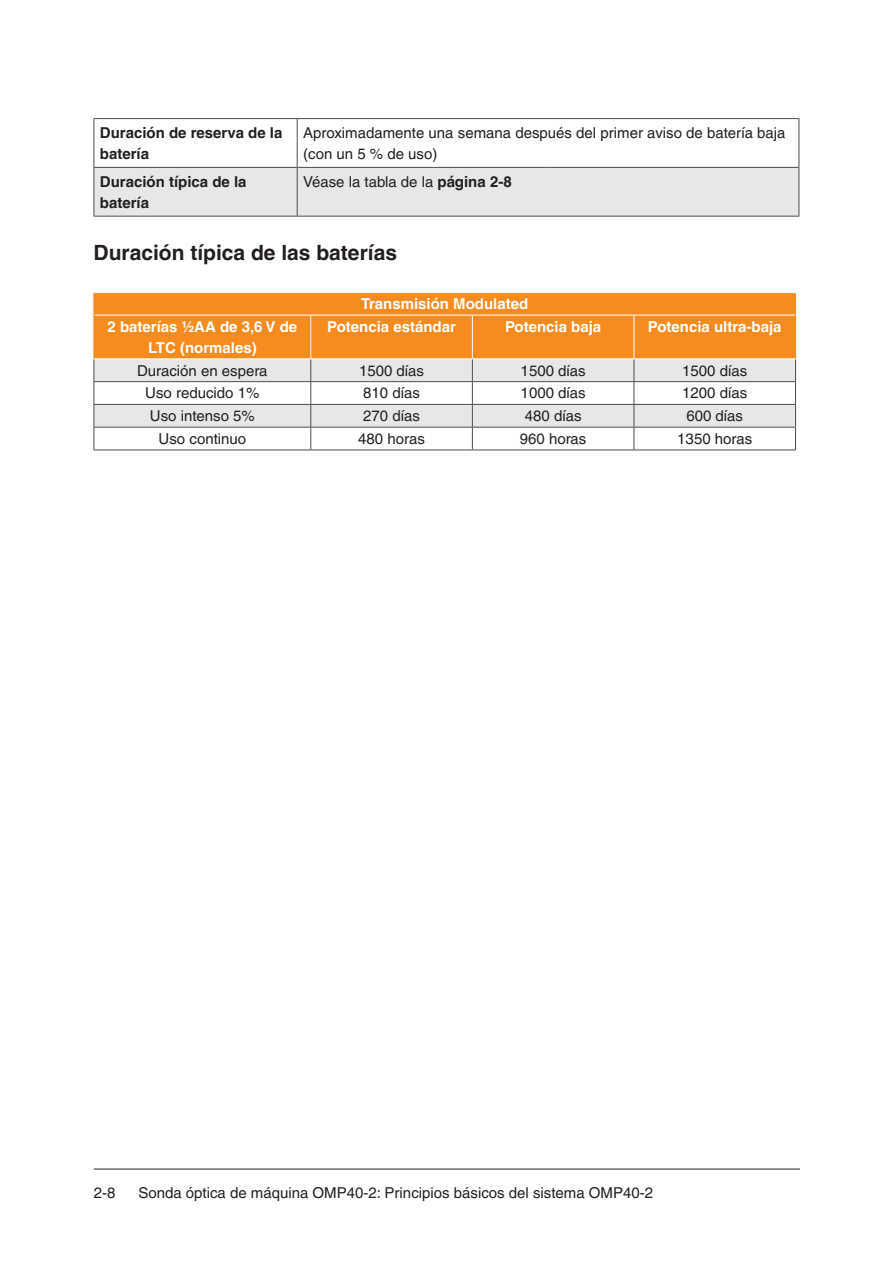
<style>
.page{position:relative;width:893px;height:1263px;background:#fff}
.page>*{position:absolute;margin:0;border:0;box-sizing:border-box;transform-origin:0 0}
.Heading_2__14pt_bold{font:700 21px "Helvetica LT Pro";color:#231f20}
._10pt_Body_Text{font:15px/21px "Helvetica LT Pro";color:#231f20}
.Table_body_left_aligned_10pt{font:15px "Helvetica LT Pro";color:#231f20}
.Inside_Table_header_centred_10pt{font:700 15px/21px "Helvetica LT Pro";color:#fff;text-align:center}
._10pt_Body_Text-2{font:700 15px/21px "Helvetica LT Pro";color:#231f20}
.s1{font-weight:700}
</style>
<div class="page">
<hr style="left:94px;top:1169px;width:706px;height:1px;background:#231f20">
<div style="left:95px;top:168px;width:704px;height:48px;background:#e6e7e9"></div>
<hr style="left:799px;top:119px;width:1px;height:48px;background:#4d4b4d">
<hr style="left:799px;top:168px;width:1px;height:48px;background:#4d4b4d">
<hr style="left:297px;top:119px;width:1px;height:48px;background:#4d4b4d">
<hr style="left:94px;top:167px;width:203px;height:1px;background:#4d4b4d">
<hr style="left:94px;top:168px;width:1px;height:48px;background:#4d4b4d">
<hr style="left:297px;top:167px;width:251px;height:1px;background:#4d4b4d">
<hr style="left:297px;top:168px;width:1px;height:48px;background:#4d4b4d">
<hr style="left:548px;top:167px;width:251px;height:1px;background:#4d4b4d">
<hr style="left:94px;top:216px;width:203px;height:1px;background:#4d4b4d">
<hr style="left:297px;top:216px;width:251px;height:1px;background:#4d4b4d">
<hr style="left:548px;top:216px;width:251px;height:1px;background:#4d4b4d">
<hr style="left:94px;top:118px;width:203px;height:1px;background:#4d4b4d">
<hr style="left:94px;top:119px;width:1px;height:48px;background:#4d4b4d">
<hr style="left:297px;top:118px;width:251px;height:1px;background:#4d4b4d">
<hr style="left:548px;top:118px;width:251px;height:1px;background:#4d4b4d">
<div style="left:95px;top:293px;width:700px;height:65px;background:#f68c1f"></div>
<div style="left:95px;top:359px;width:700px;height:22px;background:#e6e7e9"></div>
<svg style="left:95px;top:382px;width:700px;height:68px"></svg>
<svg style="left:795px;top:293px;width:1px;height:22px"></svg>
<hr style="left:94px;top:381px;width:217px;height:1px;background:#4d4b4d">
<hr style="left:94px;top:404px;width:217px;height:1px;background:#4d4b4d">
<hr style="left:94px;top:427px;width:217px;height:1px;background:#4d4b4d">
<svg style="left:94px;top:359px;width:1px;height:91px"></svg>
<hr style="left:94px;top:450px;width:217px;height:1px;background:#4d4b4d">
<hr style="left:311px;top:381px;width:161px;height:1px;background:#4d4b4d">
<hr style="left:472px;top:381px;width:162px;height:1px;background:#4d4b4d">
<hr style="left:634px;top:381px;width:162px;height:1px;background:#4d4b4d">
<hr style="left:311px;top:404px;width:161px;height:1px;background:#4d4b4d">
<hr style="left:472px;top:404px;width:162px;height:1px;background:#4d4b4d">
<hr style="left:634px;top:404px;width:162px;height:1px;background:#4d4b4d">
<hr style="left:311px;top:427px;width:161px;height:1px;background:#4d4b4d">
<svg style="left:310px;top:359px;width:1px;height:91px"></svg>
<hr style="left:472px;top:427px;width:162px;height:1px;background:#4d4b4d">
<svg style="left:472px;top:359px;width:1px;height:91px"></svg>
<hr style="left:634px;top:427px;width:162px;height:1px;background:#4d4b4d">
<svg style="left:634px;top:359px;width:1px;height:91px"></svg>
<svg style="left:795px;top:359px;width:1px;height:91px"></svg>
<hr style="left:311px;top:450px;width:161px;height:1px;background:#4d4b4d">
<hr style="left:472px;top:450px;width:162px;height:1px;background:#4d4b4d">
<hr style="left:634px;top:450px;width:162px;height:1px;background:#4d4b4d">
<hr style="left:94px;top:315px;width:217px;height:1px;background:#fff">
<hr style="left:311px;top:315px;width:161px;height:1px;background:#fff">
<hr style="left:472px;top:315px;width:162px;height:1px;background:#fff">
<hr style="left:472px;top:315px;width:1px;height:43px;background:#fff">
<hr style="left:634px;top:315px;width:161px;height:1px;background:#fff">
<hr style="left:634px;top:315px;width:1px;height:43px;background:#fff">
<hr style="left:310px;top:315px;width:1px;height:43px;background:#fff">
<svg style="left:94px;top:293px;width:1px;height:22px"></svg>
<hr style="left:94px;top:315px;width:1px;height:43px;background:#f68c1f">
<hr style="left:795px;top:315px;width:1px;height:43px;background:#f68c1f">
<p class="_10pt_Body_Text-2" style="left:100px;top:122px;width:184px">Duración de reserva de la batería</p>
<p class="_10pt_Body_Text" style="left:303px;top:122px;width:484px">Aproximadamente una semana después del primer aviso de batería baja (con un 5 % de uso)</p>
<p class="_10pt_Body_Text-2" style="left:100px;top:171px;width:148px">Duración típica de la batería</p>
<p class="_10pt_Body_Text" style="left:303px;top:171px;width:210px">Véase la tabla de la <span class="s1">página 2-8</span></p>
<p class="Heading_2__14pt_bold" style="left:94px;top:240px;width:305px">Duración típica de las baterías</p>
<p class="Inside_Table_header_centred_10pt" style="left:361px;top:293px;width:169px">Transmisión Modulated</p>
<p class="Inside_Table_header_centred_10pt" style="left:107px;top:316px;width:191px">2 baterías ½AA de 3,6 V de<br>LTC (normales)</p>
<p class="Inside_Table_header_centred_10pt" style="left:327px;top:316px;width:130px">Potencia estándar</p>
<p class="Inside_Table_header_centred_10pt" style="left:505px;top:316px;width:98px">Potencia baja</p>
<p class="Inside_Table_header_centred_10pt" style="left:648px;top:316px;width:135px">Potencia ultra-baja</p>
<p class="Table_body_left_aligned_10pt" style="left:137px;top:362px;width:132px">Duración en espera</p>
<p class="Table_body_left_aligned_10pt" style="left:359px;top:362px;width:67px">1500 días</p>
<p class="Table_body_left_aligned_10pt" style="left:521px;top:362px;width:67px">1500 días</p>
<p class="Table_body_left_aligned_10pt" style="left:682px;top:362px;width:67px">1500 días</p>
<p class="Table_body_left_aligned_10pt" style="left:145px;top:384px;width:116px">Uso reducido 1%</p>
<p class="Table_body_left_aligned_10pt" style="left:363px;top:384px;width:58px">810 días</p>
<p class="Table_body_left_aligned_10pt" style="left:521px;top:384px;width:67px">1000 días</p>
<p class="Table_body_left_aligned_10pt" style="left:682px;top:384px;width:67px">1200 días</p>
<p class="Table_body_left_aligned_10pt" style="left:150px;top:407px;width:107px">Uso intenso 5%</p>
<p class="Table_body_left_aligned_10pt" style="left:363px;top:407px;width:58px">270 días</p>
<p class="Table_body_left_aligned_10pt" style="left:525px;top:407px;width:58px">480 días</p>
<p class="Table_body_left_aligned_10pt" style="left:686px;top:407px;width:58px">600 días</p>
<p class="Table_body_left_aligned_10pt" style="left:159px;top:430px;width:89px">Uso continuo</p>
<p class="Table_body_left_aligned_10pt" style="left:358px;top:430px;width:68px">480 horas</p>
<p class="Table_body_left_aligned_10pt" style="left:520px;top:430px;width:68px">960 horas</p>
<p class="Table_body_left_aligned_10pt" style="left:677px;top:430px;width:76px">1350 horas</p>
<p class="_10pt_Body_Text" style="left:94px;top:1182px;width:23px">2-8</p>
<p class="_10pt_Body_Text" style="left:138px;top:1182px;width:516px">Sonda óptica de máquina OMP40-2: Principios básicos del sistema OMP40-2</p>
</div>
